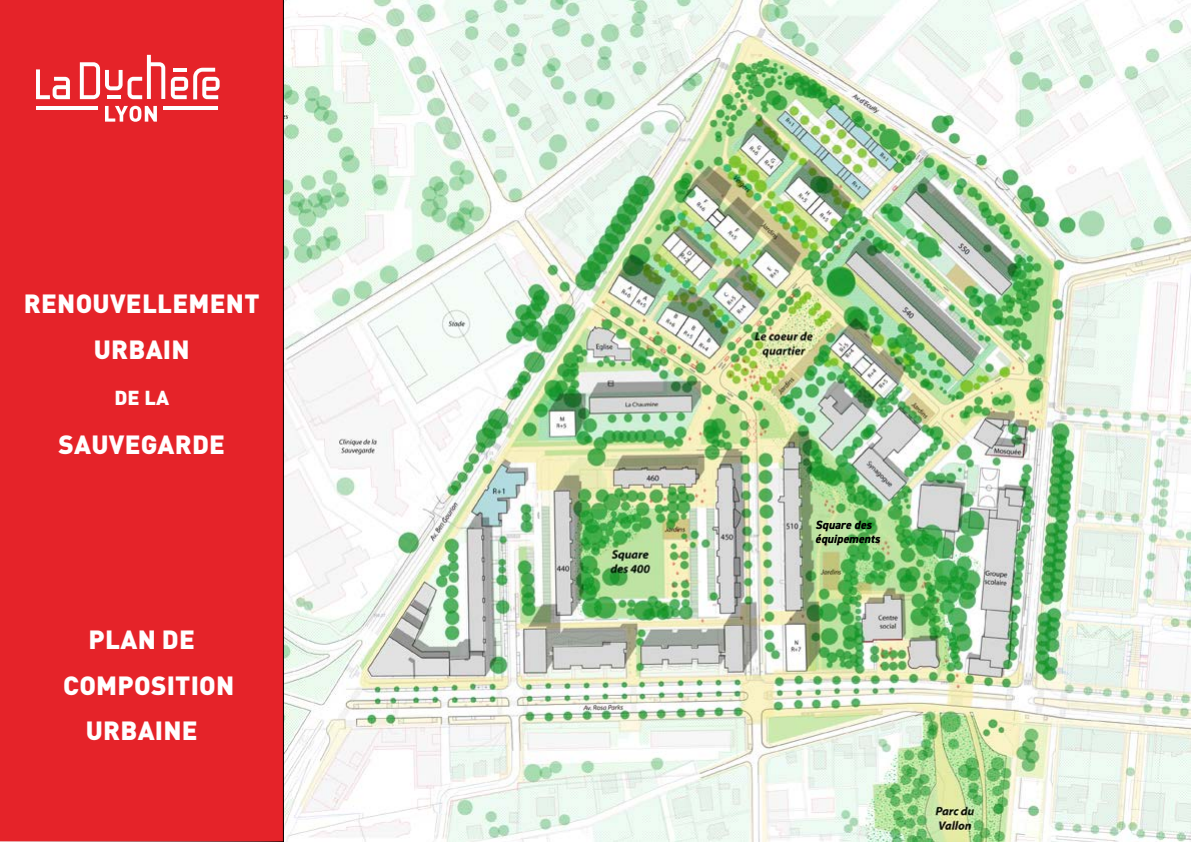
<style>
.page{position:relative;width:1191px;height:842px;background:#fff}
.page>*{position:absolute;margin:0;border:0;box-sizing:border-box;transform-origin:0 0}
.t1{font:900 26px/45.3px "DIN Pro";letter-spacing:.01em;color:#fff;text-align:center}
.t2{font:900 20px "DIN Pro";color:#fff}
.t3{font:italic 800 12px/14.4px "DIN2014";color:#000}
</style>
<div class="page">
<img style="left:283px;top:0;width:908px;height:842px">
<div style="left:0;top:0;width:283px;height:842px;background:#e52329"></div>
<svg style="left:80px;top:55px;width:85px;height:44px"></svg>
<svg style="left:171px;top:68px;width:49px;height:31px"></svg>
<hr style="left:173px;top:68px;width:13px;height:4px;background:#fff">
<hr style="left:107px;top:95px;width:13px;height:4px;background:#fff">
<svg style="left:36px;top:69px;width:34px;height:30px"></svg>
<hr style="left:36px;top:106px;width:62px;height:4px;background:#fff">
<hr style="left:163px;top:106px;width:55px;height:4px;background:#fff">
<svg style="left:105px;top:106px;width:52px;height:16px"></svg>
<p class="t1" style="left:24px;top:279px;width:237px;line-height:46.1px">RENOUVELLEMENT<br>URBAIN</p>
<p class="t2" style="left:114px;top:384px;width:56px">DE LA</p>
<p class="t1" style="left:58px;top:420px;width:168px">SAUVEGARDE</p>
<p class="t1" style="left:63px;top:616px;width:173px">PLAN DE<br>COMPOSITION<br>URBAINE</p>
<p class="t3" style="left:815px;top:517px;width:66px">Square des équipements</p>
</div>
